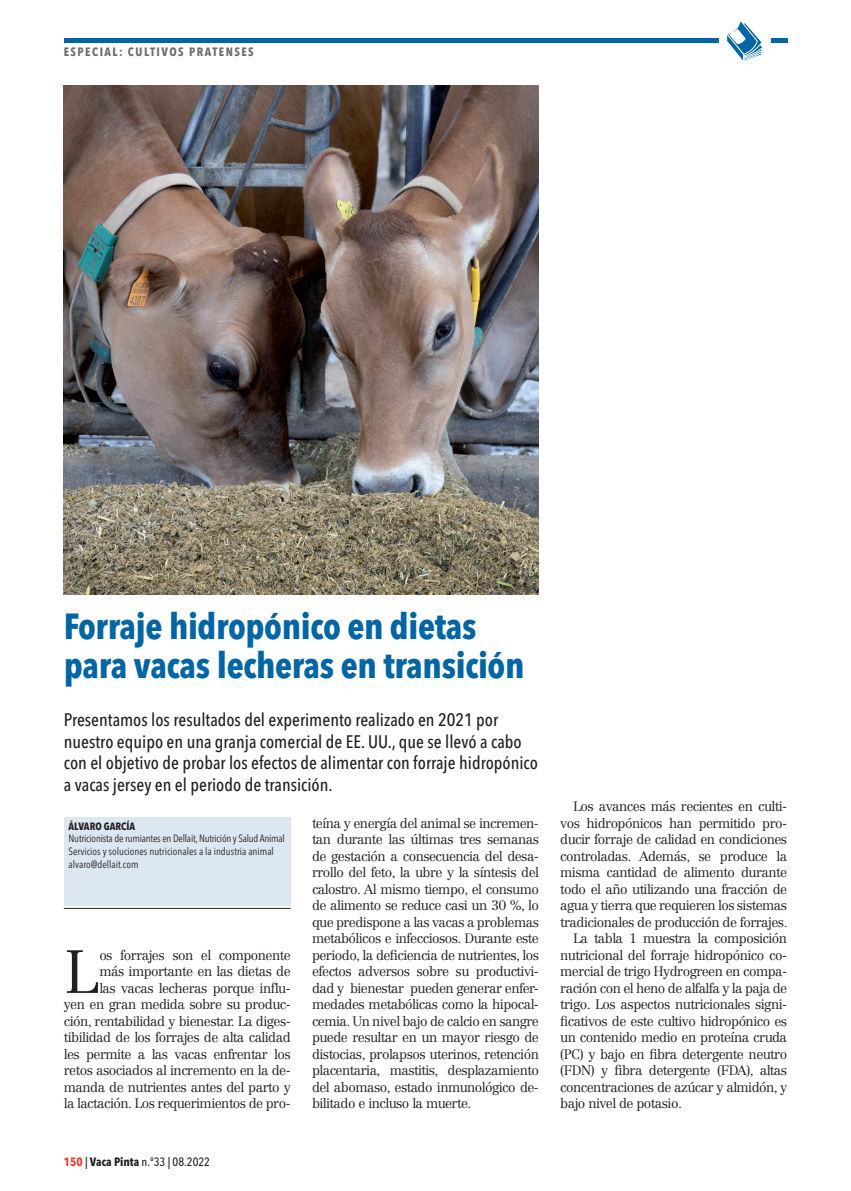
<style>
.page{position:relative;width:851px;height:1191px;background:#fff}
.page>*{position:absolute;margin:0;border:0;box-sizing:border-box;transform-origin:0 0}
.t1{font:300 59.85px "Centennial LT Std";color:#231f20}
.t2{font:700 condensed 36px/39px "Avenir Next LT Pro";letter-spacing:-.01em;color:#0065a4}
.t3{font:500 condensed 18px/21.6px "Avenir Next LT Pro";color:#231f20}
.t4{font:300 13.5px/16.5px "Centennial LT Std";letter-spacing:-.04em;color:#231f20;text-align:right}
.t5{font:500 condensed 12px "Avenir Next LT Pro";color:#231f20}
.t6{font:700 condensed 12px "Avenir Next LT Pro";letter-spacing:.12em;color:#6c6d70}
.t7{font:condensed 10.5px/12.6px "Avenir Next LT Pro";color:#231f20}
.t8{font:700 condensed 10.5px "Avenir Next LT Pro";color:#231f20}
.s1{font-weight:700;color:#ee3e34}
.s2{font-weight:700}
</style>
<div class="page">
<div style="left:64px;top:38px;width:723px;height:5px;background:#0065a4"></div>
<div style="left:64px;top:817px;width:227px;height:89px;background:#dde7f2"></div>
<img style="left:63px;top:85px;width:476px;height:509px">
<div style="left:719px;top:15px;width:51px;height:51px;background:#fff"></div>
<svg style="left:726px;top:21px;width:37px;height:41px"></svg>
<hr style="left:64px;top:908px;width:227px;height:1px;background:#231f20">
<p class="t6" style="left:64px;top:44px;width:191px">ESPECIAL: CULTIVOS PRATENSES</p>
<h2 class="t2" style="left:64px;top:607px;width:462px">Forraje hidropónico en dietas para vacas lecheras en transición</h2>
<p class="t3" style="left:64px;top:708px;width:475px">Presentamos los resultados del experimento realizado en 2021 por nuestro equipo en una granja comercial de EE. UU., que se llevó a cabo con el objetivo de probar los efectos de alimentar con forraje hidropónico a vacas jersey en el periodo de transición.</p>
<p class="t8" style="left:69px;top:819px;width:68px">ÁLVARO GARCÍA</p>
<p class="t7" style="left:69px;top:832px;width:218px">Nutricionista de rumiantes en Dellait, Nutrición y Salud Animal<br>Servicios y soluciones nutricionales a la industria animal alvaro@dellait.com</p>
<p class="t4" style="left:64px;top:947px;width:228px">os forrajes son el componente<br>más importante en las dietas de<br>las vacas lecheras porque influ-<br>yen en gran medida sobre su produc&shy;ción, rentabilidad y bienestar. La diges&shy;tibilidad de los forrajes de alta calidad les permite a las vacas enfrentar los retos asociados al incremento en la de&shy;manda de nutrientes antes del parto y la lactación. Los requerimientos de pro-</p>
<h1 class="t1" style="left:64px;top:936px;width:37px">L</h1>
<p class="t5" style="left:64px;top:1154px;width:148px"><span class="s1">150</span> | <span class="s2">Vaca Pinta</span> n.º33 | 08.2022</p>
<p class="t4" style="left:312px;top:815px;width:228px;text-align:justify">teína y energía del animal se incremen&shy;tan durante las últimas tres semanas de gestación a consecuencia del desa&shy;rrollo del feto, la ubre y la síntesis del calostro. Al mismo tiempo, el consumo de alimento se reduce casi un 30 %, lo que predispone a las vacas a problemas metabólicos e infecciosos. Durante este periodo, la deficiencia de nutrientes, los efectos adversos sobre su productivi&shy;dad y bienestar pueden generar enfer&shy;medades metabólicas como la hipocal&shy;cemia. Un nivel bajo de calcio en sangre puede resultar en un mayor riesgo de distocias, prolapsos uterinos, retención placentaria, mastitis, desplazamiento del abomaso, estado inmunológico de&shy;bilitado e incluso la muerte.</p>
<p class="t4" style="left:573px;top:798px;width:216px">Los avances más recientes en culti-</p>
<p class="t4" style="left:560px;top:815px;width:228px">vos hidropónicos han permitido pro-</p>
<p class="t4" style="left:560px;top:831px;width:228px">ducir forraje de calidad en condiciones</p>
<p class="t4" style="left:560px;top:848px;width:228px">controladas. Además, se produce la</p>
<p class="t4" style="left:560px;top:864px;width:228px">misma cantidad de alimento durante</p>
<p class="t4" style="left:560px;top:880px;width:228px">todo el año utilizando una fracción de</p>
<p class="t4" style="left:560px;top:897px;width:228px">agua y tierra que requieren los sistemas</p>
<p class="t4" style="left:560px;top:913px;width:229px">tradicionales de producción de forrajes.</p>
<p class="t4" style="left:573px;top:930px;width:216px">La tabla 1 muestra la composición</p>
<p class="t4" style="left:560px;top:946px;width:228px">nutricional del forraje hidropónico co-</p>
<p class="t4" style="left:560px;top:963px;width:228px">mercial de trigo Hydrogreen en compa-</p>
<p class="t4" style="left:560px;top:979px;width:228px">ración con el heno de alfalfa y la paja de</p>
<p class="t4" style="left:560px;top:996px;width:228px">trigo. Los aspectos nutricionales signi-</p>
<p class="t4" style="left:560px;top:1012px;width:228px">ficativos de este cultivo hidropónico es</p>
<p class="t4" style="left:560px;top:1029px;width:228px">un contenido medio en proteína cruda</p>
<p class="t4" style="left:560px;top:1045px;width:228px">(PC) y bajo en fibra detergente neutro</p>
<p class="t4" style="left:560px;top:1062px;width:228px">(FDN) y fibra detergente (FDA), altas</p>
<p class="t4" style="left:560px;top:1078px;width:228px">concentraciones de azúcar y almidón, y</p>
<p class="t4" style="left:560px;top:1095px;width:123px">bajo nivel de potasio.</p>
</div>
